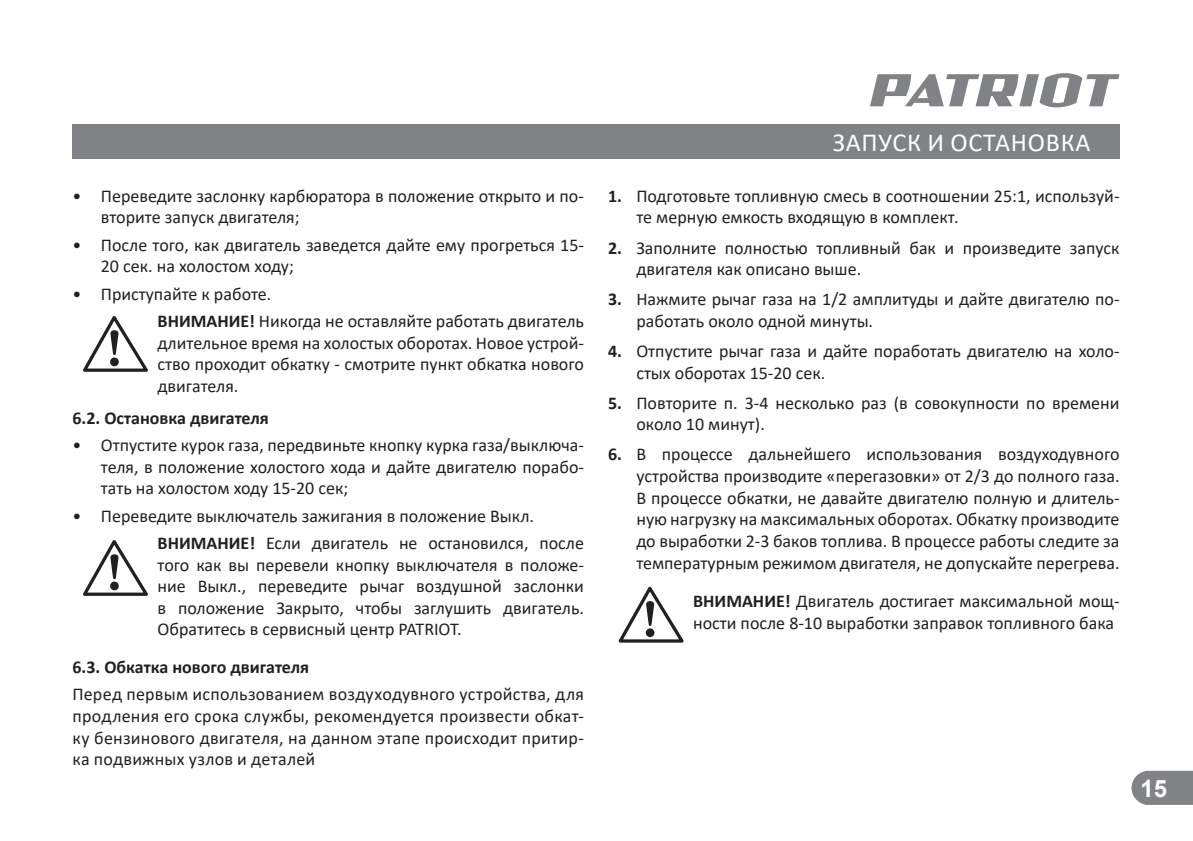
<style>
.page{position:relative;width:1193px;height:841px;background:#fff}
.page>*{position:absolute;margin:0;border:0;box-sizing:border-box;transform-origin:0 0}
.t1{font:26px "Calibri";letter-spacing:.03em;color:#fff}
.t2{font:700 24px "Arial";color:#fff}
.t3{font:18px/21.6px "Calibri";color:#231f20}
.t4{font:700 18px "Calibri";color:#231f20}
.s1{font-weight:700}
</style>
<div class="page">
<svg style="left:1131px;top:770px;width:61px;height:34px;background:#8b8d8f"></svg>
<svg style="left:870px;top:73px;width:249px;height:34px"></svg>
<div style="left:72px;top:124px;width:1047px;height:34px;background:#808285"></div>
<svg style="left:83px;top:540px;width:65px;height:56px"></svg>
<svg style="left:83px;top:316px;width:65px;height:56px"></svg>
<svg style="left:618px;top:586px;width:66px;height:56px"></svg>
<p class="t3" style="left:101px;top:184px;width:484px;text-indent:-28px">• Переведите заслонку карбюратора в положение открыто и по&shy;вторите запуск двигателя;</p>
<p class="t3" style="left:101px;top:233px;width:484px;text-indent:-28px">• После того, как двигатель заведется дайте ему прогреться 15-<br>20 сек. на холостом ходу;</p>
<p class="t3" style="left:158px;top:279px;width:428px;line-height:27.2px;text-indent:-85px">• Приступайте к работе.<br><span class="s1">ВНИМАНИЕ!</span> Никогда не оставляйте работать двигатель</p>
<p class="t3" style="left:158px;top:331px;width:428px;text-align:justify">длительное время на холостых оборотах. Новое устрой&shy;ство проходит обкатку - смотрите пункт обкатка нового двигателя.</p>
<p class="t4" style="left:72px;top:405px;width:198px">6.2. Остановка двигателя</p>
<p class="t3" style="left:101px;top:434px;width:484px;text-align:justify;text-indent:-28px">• Отпустите курок газа, передвиньте кнопку курка газа/выключа&shy;теля, в положение холостого хода и дайте двигателю порабо&shy;тать на холостом ходу 15-20 сек;</p>
<p class="t3" style="left:158px;top:501px;width:428px;line-height:27.2px;text-indent:-85px">• Переведите выключатель зажигания в положение Выкл.<br><span class="s1">ВНИМАНИЕ!</span> Если двигатель не остановился, после</p>
<p class="t3" style="left:158px;top:553px;width:428px;text-align:justify">того как вы перевели кнопку выключателя в положе&shy;ние Выкл., переведите рычаг воздушной заслонки в положение Закрыто, чтобы заглушить двигатель.<br>Обратитесь в сервисный центр PATRIOT.</p>
<p class="t4" style="left:72px;top:654px;width:238px">6.3. Обкатка нового двигателя</p>
<p class="t3" style="left:72px;top:683px;width:513px;text-align:justify">Перед первым использованием воздуходувного устройства, для продления его срока службы, рекомендуется произвести обкат&shy;ку бензинового двигателя, на данном этапе происходит притир&shy;ка подвижных узлов и деталей</p>
<h1 class="t1" style="left:833px;top:124px;width:259px">ЗАПУСК И ОСТАНОВКА</h1>
<p class="t3" style="left:636px;top:185px;width:484px;text-indent:-28px"><span class="s1">1.</span> Подготовьте топливную смесь в соотношении 25:1, используй&shy;те мерную емкость входящую в комплект.</p>
<p class="t3" style="left:636px;top:236px;width:484px;text-indent:-28px"><span class="s1">2.</span> Заполните полностью топливный бак и произведите запуск двигателя как описано выше.</p>
<p class="t3" style="left:636px;top:288px;width:484px;text-indent:-28px"><span class="s1">3.</span> Нажмите рычаг газа на 1/2 амплитуды и дайте двигателю по&shy;работать около одной минуты.</p>
<p class="t3" style="left:636px;top:340px;width:484px;text-indent:-28px"><span class="s1">4.</span> Отпустите рычаг газа и дайте поработать двигателю на холо&shy;стых оборотах 15-20 сек.</p>
<p class="t3" style="left:636px;top:391px;width:484px;text-indent:-28px"><span class="s1">5.</span> Повторите п. 3-4 несколько раз (в совокупности по времени около 10 минут).</p>
<p class="t3" style="left:636px;top:443px;width:484px;text-align:justify;text-indent:-28px"><span class="s1">6.</span> В процессе дальнейшего использования воздуходувного устройства производите «перегазовки» от 2/3 до полного газа.<br>В процессе обкатки, не давайте двигателю полную и длитель&shy;ную нагрузку на максимальных оборотах. Обкатку производите до выработки 2-3 баков топлива. В процессе работы следите за температурным режимом двигателя, не допускайте перегрева.</p>
<p class="t3" style="left:693px;top:590px;width:428px"><span class="s1">ВНИМАНИЕ!</span> Двигатель достигает максимальной мощ&shy;ности после 8-10 выработки заправок топливного бака</p>
<h2 class="t2" style="left:1140px;top:771px;width:28px">15</h2>
</div>
